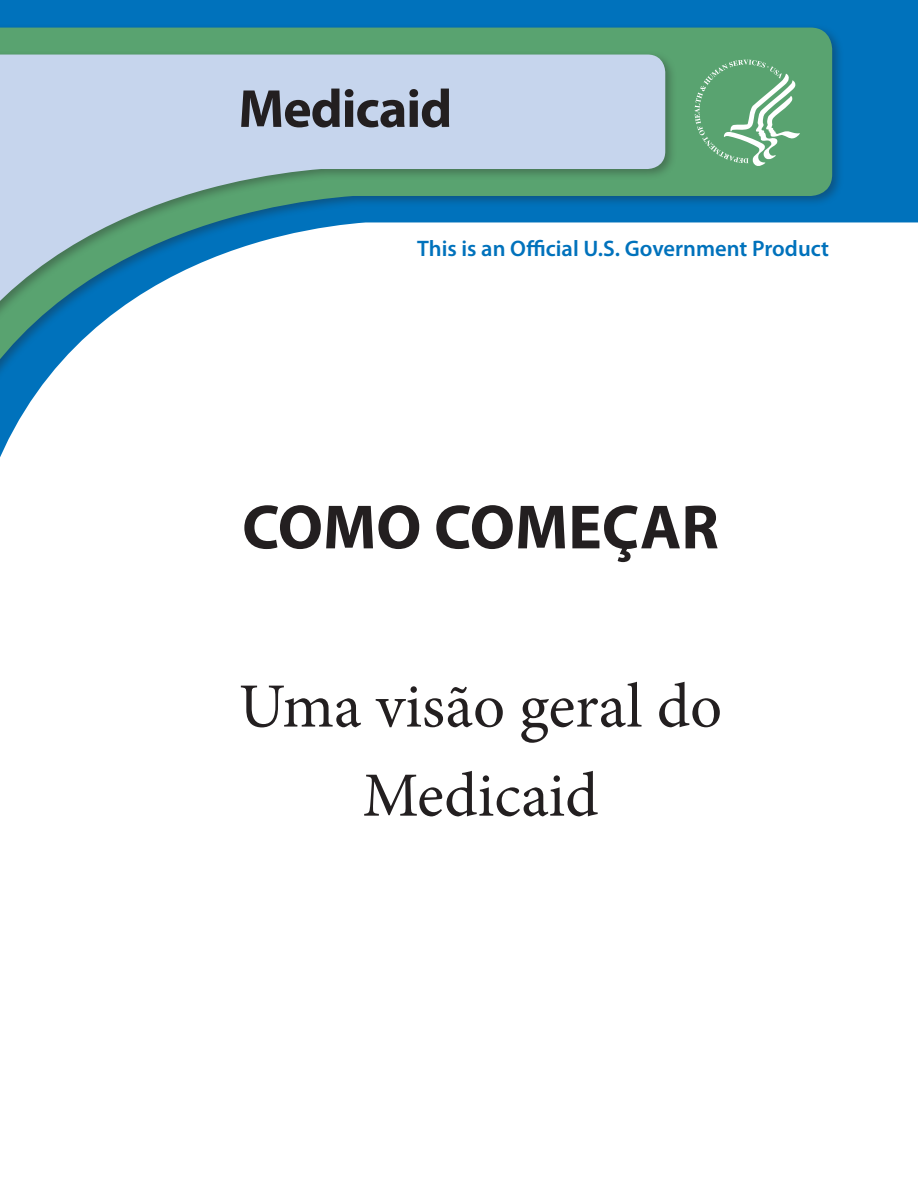
<style>
.page{position:relative;width:918px;height:1188px;background:#fff}
.page>*{position:absolute;margin:0;border:0;box-sizing:border-box;transform-origin:0 0}
.t1{font:63px/89.1px "Minion Pro";color:#231f20;text-align:center}
.t2{font:700 63px "Myriad Pro";color:#231f20}
.t3{font:700 54px "Myriad Pro";letter-spacing:-.02em;color:#231f20}
.t4{font:600 22.5px "Myriad Pro";color:#0072bc}
</style>
<div class="page">
<div style="left:0;top:0;width:918px;height:223px;background:#0072bc"></div>
<div style="left:0;top:24px;width:844px;height:501px;background:#231f20;opacity:.35"></div>
<svg style="left:0;top:28px;width:832px;height:486px"></svg>
<div style="left:0;top:50px;width:677px;height:447px;background:#231f20;opacity:.35"></div>
<svg style="left:0;top:55px;width:665px;height:432px"></svg>
<svg style="left:695px;top:60px;width:105px;height:106px;background:#74b287"></svg>
<p class="t3" style="left:238px;top:73px;width:215px">Medicaid</p>
<p class="t4" style="left:417px;top:234px;width:413px">This is an Official U.S. Government Product</p>
<h1 class="t2" style="left:242px;top:486px;width:478px">COMO COMEÇAR</h1>
<h1 class="t1" style="left:239px;top:662px;width:485px">Uma visão geral do<br>Medicaid</h1>
</div>
